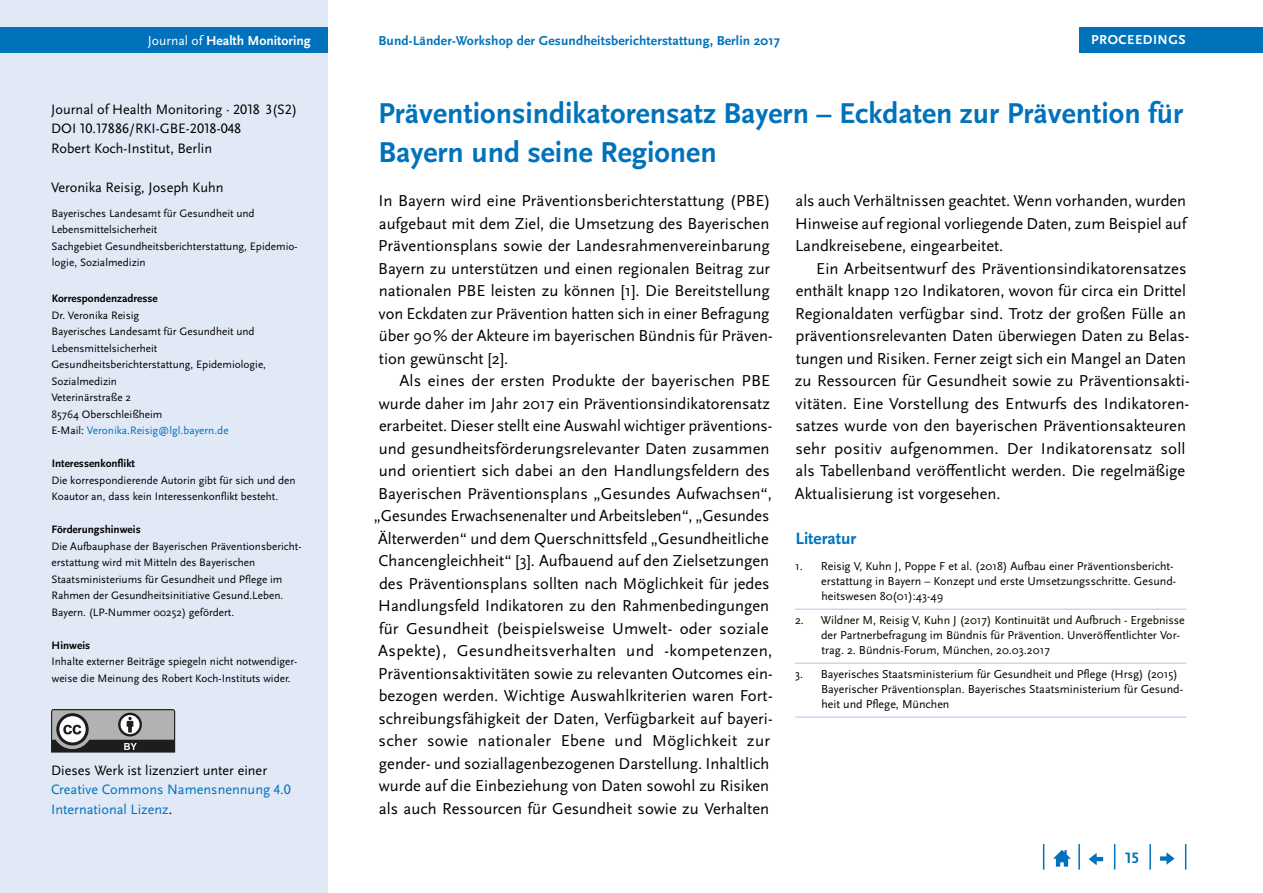
<style>
.page{position:relative;width:1263px;height:893px;background:#fff}
.page>*{position:absolute;margin:0;border:0;box-sizing:border-box;transform-origin:0 0}
.t1{font:700 30px/39px "Scala Sans Pro";color:#0072bc}
.t2{font:700 17.25px "Scala Sans Pro";color:#0072bc}
.Copy_Einzug{font:16.5px/22.5px "Scala Sans Pro";color:#000;text-align:justify}
.Copy{font:16.5px/22.5px "Scala Sans Pro";color:#000}
.t3{font:700 15.75px "Scala Sans Pro";color:#0072bc}
.NEU_Text_Marginalspa{font:14.25px/19.5px "Scala Sans Pro";color:#000}
.NEU_Text_Marginalspa-2{font:14.25px/19.5px "Scala Sans Pro";color:#0072bc}
.t4{font:700 13.65px "Scala Sans Pro";color:#fff}
.t5{font:700 13.5px "Scala Sans Pro";letter-spacing:.01em;color:#0072bc}
.t6{font:700 13.5px "Scala Sans Pro";letter-spacing:.04em;color:#fff}
.NEU_Literaturverzeic{font:12px/15.1px "Scala Sans Pro";color:#000}
.NEU_Text_Marginalspa-3{font:11.25px/16.5px "Scala Sans Pro";color:#000}
.t7{font:700 11.25px "Scala Sans Pro";color:#000}
.NEU_Text_Marginalspa-4{font:11.25px "Scala Sans Pro";color:#0072bc}
.s1{font-weight:400}
.s2{color:#000}
</style>
<div class="page">
<div style="left:0;top:0;width:327px;height:893px;background:#e1e8f6"></div>
<svg style="left:1185px;top:844px;width:1px;height:26px"></svg>
<hr style="left:1149px;top:844px;width:2px;height:26px;background:#0072bc">
<svg style="left:1114px;top:844px;width:1px;height:26px"></svg>
<hr style="left:1078px;top:844px;width:2px;height:26px;background:#0072bc">
<svg style="left:1043px;top:844px;width:1px;height:26px"></svg>
<svg style="left:1053px;top:850px;width:18px;height:17px"></svg>
<svg style="left:1089px;top:853px;width:14px;height:12px"></svg>
<svg style="left:1160px;top:852px;width:14px;height:13px"></svg>
<div style="left:1079px;top:28px;width:184px;height:25px;background:#0072bc"></div>
<div style="left:0;top:28px;width:327px;height:25px;background:#0072bc"></div>
<hr style="left:795px;top:609px;width:391px;height:1px;background:#afc5e7">
<hr style="left:795px;top:663px;width:391px;height:1px;background:#afc5e7">
<hr style="left:795px;top:717px;width:391px;height:1px;background:#afc5e7">
<svg style="left:51px;top:709px;width:124px;height:43px;background:#828281"></svg>
<p class="t4" style="left:148px;top:33px;width:164px"><span class="s1">Journal of</span> Health Monitoring</p>
<p class="t6" style="left:1091px;top:32px;width:96px">PROCEEDINGS</p>
<p class="t5" style="left:378px;top:33px;width:403px">Bund-Länder-Workshop der Gesundheitsberichterstattung, Berlin 2017</p>
<p class="NEU_Text_Marginalspa" style="left:51px;top:99px;width:248px">Journal of Health Monitoring · 2018 3(S2)<br>DOI 10.17886/RKI-GBE-2018-048</p>
<p class="NEU_Text_Marginalspa" style="left:51px;top:138px;width:162px">Robert Koch-Institut, Berlin</p>
<p class="NEU_Text_Marginalspa" style="left:51px;top:177px;width:174px">Veronika Reisig, Joseph Kuhn</p>
<p class="NEU_Text_Marginalspa-3" style="left:51px;top:205px;width:248px">Bayerisches Landesamt für Gesundheit und Lebensmittelsicherheit<br>Sachgebiet Gesundheitsberichterstattung, Epidemio&shy;logie, Sozialmedizin</p>
<h2 class="t7" style="left:52px;top:292px;width:108px">Korrespondenzadresse</h2>
<p class="NEU_Text_Marginalspa-3" style="left:51px;top:307px;width:89px">Dr. Veronika Reisig</p>
<p class="NEU_Text_Marginalspa-3" style="left:51px;top:323px;width:205px">Bayerisches Landesamt für Gesundheit und<br>Lebensmittelsicherheit</p>
<p class="NEU_Text_Marginalspa-3" style="left:51px;top:356px;width:216px">Gesundheitsberichterstattung, Epidemiologie,<br>Sozialmedizin</p>
<p class="NEU_Text_Marginalspa-3" style="left:51px;top:389px;width:81px">Veterinärstraße 2</p>
<p class="NEU_Text_Marginalspa-3" style="left:52px;top:406px;width:112px">85764 Oberschleißheim</p>
<p class="NEU_Text_Marginalspa-4" style="left:51px;top:424px;width:179px"><span class="s2">E-Mail:</span> Veronika.Reisig@lgl.bayern.de</p>
<h2 class="t7" style="left:52px;top:457px;width:85px">Interessenkonflikt</h2>
<p class="NEU_Text_Marginalspa-3" style="left:51px;top:472px;width:246px">Die korrespondierende Autorin gibt für sich und den<br>Koautor an, dass kein Interessenkonflikt besteht.</p>
<h2 class="t7" style="left:52px;top:523px;width:91px">Förderungshinweis</h2>
<p class="NEU_Text_Marginalspa-3" style="left:51px;top:538px;width:252px">Die Aufbauphase der Bayerischen Präventionsbericht&shy;erstattung wird mit Mitteln des Bayerischen Staatsministeriums für Gesundheit und Pflege im Rahmen der Gesundheitsinitiative Gesund.Leben.<br>Bayern. (LP-Nummer 00252) gefördert.</p>
<h2 class="t7" style="left:52px;top:638px;width:40px">Hinweis</h2>
<p class="NEU_Text_Marginalspa-3" style="left:51px;top:653px;width:247px">Inhalte externer Beiträge spiegeln nicht notwendiger&shy;weise die Meinung des Robert Koch-Instituts wider.</p>
<p class="NEU_Text_Marginalspa-2" style="left:51px;top:760px;width:241px"><span class="s2">Dieses Werk ist lizenziert unter einer<br></span>Creative Commons Namensnennung 4.0<br>International Lizenz<span class="s2">.</span></p>
<h1 class="t1" style="left:378px;top:94px;width:807px">Präventionsindikatorensatz Bayern – Eckdaten zur Prävention für<br>Bayern und seine Regionen</h1>
<p class="Copy" style="left:378px;top:189px;width:396px">In Bayern wird eine Präventionsberichterstattung (PBE) aufgebaut mit dem Ziel, die Umsetzung des Bayerischen Präventionsplans sowie der Landesrahmenvereinbarung Bayern zu unterstützen und einen regionalen Beitrag zur nationalen PBE leisten zu können [1]. Die Bereitstellung von Eckdaten zur Prävention hatten sich in einer Befragung über 90% der Akteure im bayerischen Bündnis für Präven&shy;tion gewünscht [2].</p>
<p class="Copy_Einzug" style="left:374px;top:369px;width:400px;text-align:right">Als eines der ersten Produkte der bayerischen PBE wurde daher im Jahr 2017 ein Präventionsindikatorensatz erarbeitet. Dieser stellt eine Auswahl wichtiger präventions&shy;und gesundheitsförderungsrelevanter Daten zusammen und orientiert sich dabei an den Handlungsfeldern des Bayerischen Präventionsplans „Gesundes Aufwachsen“, „Gesundes Erwachsenenalter und Arbeitsleben“, „Gesundes Älterwerden“ und dem Querschnittsfeld „Gesundheitliche Chancengleichheit“ [3]. Aufbauend auf den Zielsetzungen des Präventionsplans sollten nach Möglichkeit für jedes Handlungsfeld Indikatoren zu den Rahmenbedingungen für Gesundheit (beispielsweise Umwelt- oder soziale Aspekte), Gesundheitsverhalten und -kompetenzen, Präventionsaktivitäten sowie zu relevanten Outcomes ein&shy;bezogen werden. Wichtige Auswahlkriterien waren Fort&shy;schreibungsfähigkeit der Daten, Verfügbarkeit auf bayeri&shy;scher sowie nationaler Ebene und Möglichkeit zur gender- und soziallagenbezogenen Darstellung. Inhaltlich wurde auf die Einbeziehung von Daten sowohl zu Risiken als auch Ressourcen für Gesundheit sowie zu Verhalten</p>
<p class="Copy_Einzug" style="left:795px;top:189px;width:393px">als auch Verhältnissen geachtet. Wenn vorhanden, wurden Hinweise auf regional vorliegende Daten, zum Beispiel auf Landkreisebene, eingearbeitet.</p>
<p class="Copy_Einzug" style="left:795px;top:257px;width:396px;text-align:left;text-indent:21px">Ein Arbeitsentwurf des Präventionsindikatorensatzes enthält knapp 120 Indikatoren, wovon für circa ein Drittel Regionaldaten verfügbar sind. Trotz der großen Fülle an präventionsrelevanten Daten überwiegen Daten zu Belas&shy;tungen und Risiken. Ferner zeigt sich ein Mangel an Daten zu Ressourcen für Gesundheit sowie zu Präventionsakti&shy;vitäten. Eine Vorstellung des Entwurfs des Indikatoren&shy;satzes wurde von den bayerischen Präventionsakteuren sehr positiv aufgenommen. Der Indikatorensatz soll als Tabellenband veröffentlicht werden. Die regelmäßige Aktualisierung ist vorgesehen.</p>
<h2 class="t2" style="left:795px;top:528px;width:62px">Literatur</h2>
<p class="NEU_Literaturverzeic" style="left:821px;top:558px;width:357px;text-indent:-26px">1. Reisig V, Kuhn J, Poppe F et al. (2018) Aufbau einer Präventionsbericht&shy;erstattung in Bayern – Konzept und erste Umsetzungsschritte. Gesund&shy;heitswesen 80(01):43-49</p>
<p class="NEU_Literaturverzeic" style="left:821px;top:612px;width:365px;text-indent:-26px">2. Wildner M, Reisig V, Kuhn J (2017) Kontinuität und Aufbruch - Ergebnisse der Partnerbefragung im Bündnis für Prävention. Unveröffentlichter Vor&shy;trag. 2. Bündnis-Forum, München, 20.03.2017</p>
<p class="NEU_Literaturverzeic" style="left:821px;top:666px;width:363px;text-indent:-26px">3. Bayerisches Staatsministerium für Gesundheit und Pflege (Hrsg) (2015)<br>Bayerischer Präventionsplan. Bayerisches Staatsministerium für Gesund&shy;heit und Pflege, München</p>
<p class="t3" style="left:1125px;top:849px;width:16px">15</p>
</div>
